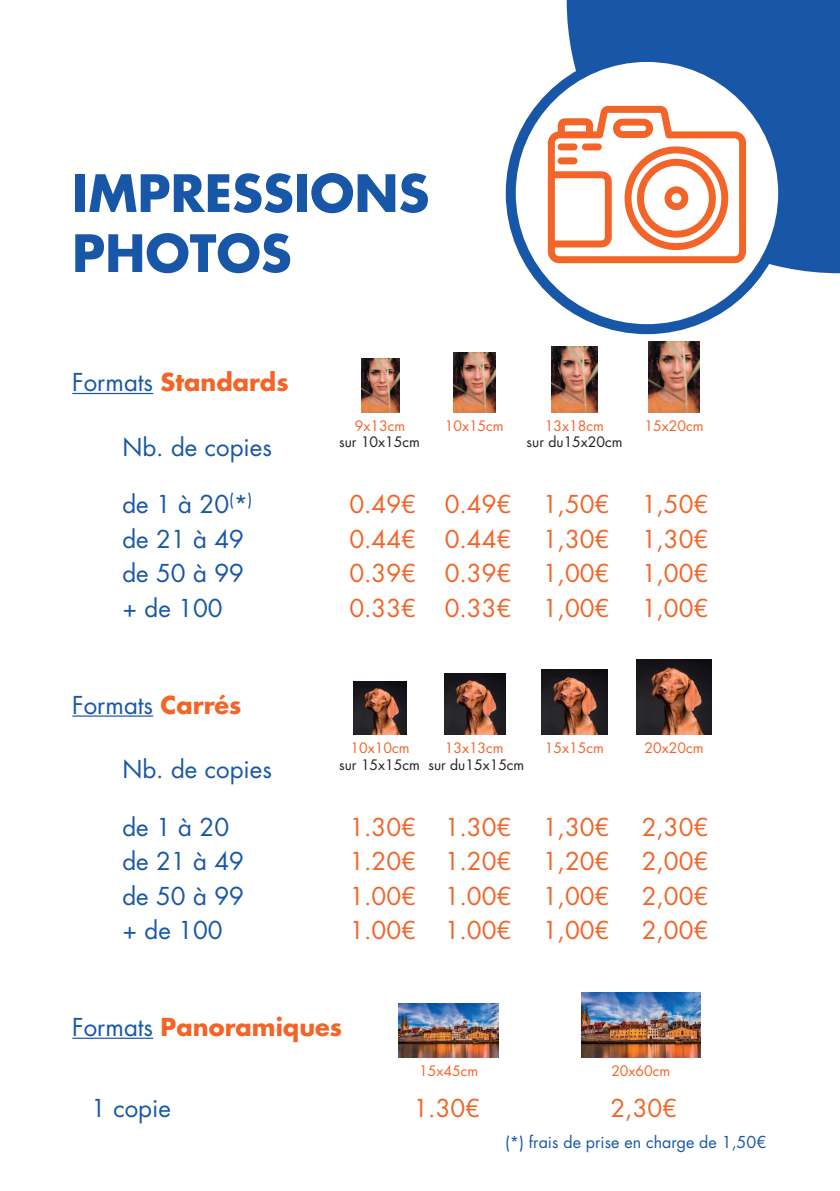
<style>
.page{position:relative;width:840px;height:1191px;background:#fff}
.page>*{position:absolute;margin:0;border:0;box-sizing:border-box;transform-origin:0 0}
.t1{font:700 50px "Futura Std";color:#1857a7}
.t2{font:24px "Futura Std";color:#f26428}
.t3{font:24px "Futura Std";color:#1857a7}
.t4{font:700 24px "Futura Std";color:#f26428}
.t5{font:16px "Futura Std";color:#1857a7}
.t6{font:14px "Futura Std";color:#f26428}
.t7{font:14px "Futura Std";color:#231f20}
.s1{font-weight:400;color:#1857a7}
.s2{font-weight:700;color:#f26428}
</style>
<div class="page">
<div style="left:566px;top:0;width:273px;height:273px;background:#1857a7"></div>
<div style="left:510px;top:57px;width:272px;height:272px;background:#fff;border-radius:50%"></div>
<div style="left:505px;top:52px;width:282px;height:282px;border:10px solid #1857a7;border-radius:50%"></div>
<img style="left:361px;top:359px;width:38px;height:53px">
<img style="left:353px;top:681px;width:53px;height:54px">
<img style="left:398px;top:1003px;width:100px;height:54px">
<img style="left:581px;top:993px;width:119px;height:64px">
<img style="left:444px;top:674px;width:61px;height:61px">
<img style="left:541px;top:669px;width:66px;height:66px">
<img style="left:636px;top:659px;width:74px;height:76px">
<img style="left:453px;top:353px;width:42px;height:59px">
<img style="left:551px;top:347px;width:46px;height:65px">
<img style="left:648px;top:341px;width:51px;height:71px">
<svg style="left:547px;top:106px;width:198px;height:157px"></svg>
<hr style="left:72px;top:393px;width:81px;height:1px;background:#1857a7">
<hr style="left:72px;top:715px;width:81px;height:1px;background:#1857a7">
<hr style="left:72px;top:1037px;width:81px;height:1px;background:#1857a7">
<p class="t1" style="left:72px;top:160px;width:358px">IMPRESSIONS</p>
<p class="t1" style="left:72px;top:220px;width:221px">PHOTOS</p>
<p class="t4" style="left:72px;top:366px;width:218px"><span class="s1">Formats</span> Standards</p>
<p class="t6" style="left:354px;top:417px;width:52px">9x13cm</p>
<p class="t6" style="left:444px;top:417px;width:60px">10x15cm</p>
<p class="t6" style="left:544px;top:417px;width:60px">13x18cm</p>
<p class="t6" style="left:644px;top:417px;width:60px">15x20cm</p>
<p class="t7" style="left:526px;top:433px;width:97px">sur du15x20cm</p>
<p class="t3" style="left:122px;top:431px;width:151px">Nb. de copies</p>
<p class="t3" style="left:122px;top:489px;width:132px">de 1 à 20<sup>(</sup>*<sup>)</sup></p>
<p class="t2" style="left:349px;top:489px;width:163px">0.49€ 0.49€</p>
<p class="t2" style="left:542px;top:489px;width:68px">1,50€</p>
<p class="t2" style="left:641px;top:489px;width:68px">1,50€</p>
<p class="t3" style="left:122px;top:523px;width:123px">de 21 à 49</p>
<p class="t2" style="left:349px;top:523px;width:163px">0.44€ 0.44€</p>
<p class="t2" style="left:542px;top:523px;width:68px">1,30€</p>
<p class="t2" style="left:641px;top:523px;width:68px">1,30€</p>
<p class="t3" style="left:122px;top:558px;width:123px">de 50 à 99</p>
<p class="t2" style="left:349px;top:558px;width:163px">0.39€ 0.39€</p>
<p class="t2" style="left:542px;top:558px;width:68px">1,00€</p>
<p class="t2" style="left:641px;top:558px;width:68px">1,00€</p>
<p class="t3" style="left:122px;top:592px;width:102px">+ de 100</p>
<p class="t2" style="left:349px;top:592px;width:163px">0.33€ 0.33€</p>
<p class="t2" style="left:542px;top:592px;width:68px">1,00€</p>
<p class="t2" style="left:641px;top:592px;width:68px">1,00€</p>
<p class="t7" style="left:339px;top:433px;width:82px">sur 10x15cm</p>
<p class="t3" style="left:72px;top:689px;width:171px">Formats <span class="s2">Carrés</span></p>
<p class="t6" style="left:350px;top:739px;width:60px">10x10cm</p>
<p class="t6" style="left:444px;top:739px;width:60px">13x13cm</p>
<p class="t6" style="left:544px;top:739px;width:60px">15x15cm</p>
<p class="t6" style="left:644px;top:739px;width:60px">20x20cm</p>
<p class="t7" style="left:428px;top:755px;width:97px">sur du15x15cm</p>
<p class="t3" style="left:122px;top:754px;width:151px">Nb. de copies</p>
<p class="t3" style="left:122px;top:811px;width:108px">de 1 à 20</p>
<p class="t2" style="left:349px;top:811px;width:163px">1.30€ 1.30€</p>
<p class="t2" style="left:542px;top:811px;width:68px">1,30€</p>
<p class="t2" style="left:641px;top:811px;width:68px">2,30€</p>
<p class="t3" style="left:122px;top:846px;width:123px">de 21 à 49</p>
<p class="t2" style="left:349px;top:846px;width:163px">1.20€ 1.20€</p>
<p class="t2" style="left:542px;top:846px;width:68px">1,20€</p>
<p class="t2" style="left:641px;top:846px;width:68px">2,00€</p>
<p class="t3" style="left:122px;top:880px;width:123px">de 50 à 99</p>
<p class="t2" style="left:349px;top:880px;width:163px">1.00€ 1.00€</p>
<p class="t2" style="left:542px;top:880px;width:68px">1,00€</p>
<p class="t2" style="left:641px;top:880px;width:68px">2,00€</p>
<p class="t3" style="left:122px;top:915px;width:102px">+ de 100</p>
<p class="t2" style="left:349px;top:915px;width:163px">1.00€ 1.00€</p>
<p class="t2" style="left:542px;top:915px;width:68px">1,00€</p>
<p class="t2" style="left:641px;top:915px;width:68px">2,00€</p>
<p class="t7" style="left:339px;top:755px;width:82px">sur 15x15cm</p>
<p class="t4" style="left:72px;top:1011px;width:271px"><span class="s1">Formats</span> Panoramiques</p>
<p class="t6" style="left:419px;top:1061px;width:60px">15x45cm</p>
<p class="t6" style="left:611px;top:1061px;width:60px">20x60cm</p>
<p class="t3" style="left:91px;top:1093px;width:81px">1 copie</p>
<p class="t2" style="left:413px;top:1093px;width:68px">1.30€</p>
<p class="t2" style="left:610px;top:1093px;width:68px">2,30€</p>
<p class="t5" style="left:505px;top:1132px;width:262px">(*) frais de prise en charge de 1,50€</p>
</div>
